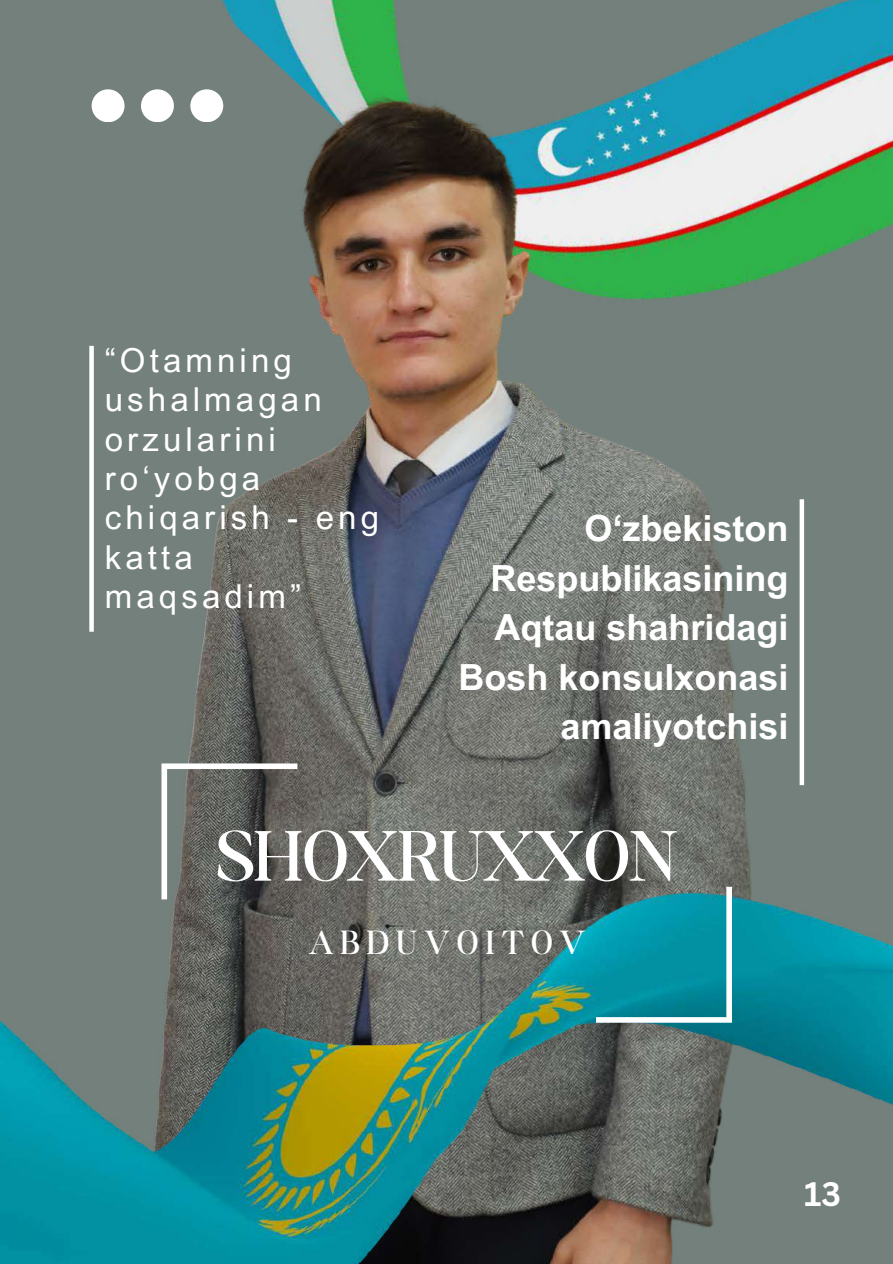
<style>
.page{position:relative;width:893px;height:1264px;background:#fff}
.page>*{position:absolute;margin:0;border:0;box-sizing:border-box;transform-origin:0 0}
.t1{font:300 76.5px "Boston Angel";color:#fff}
.t2{font:700 36px/49.5px "Arial MT Pro";color:#fff;text-align:right}
.t3{font:300 36px "Boston Angel";letter-spacing:.2em;color:#fff}
.t4{font:33px/39.3px "Arial MT Pro";letter-spacing:.125em;color:#fff}
.t5{font:700 33px "Canva Sans";color:#fff}
</style>
<div class="page">
<img style="left:0;top:0;width:892px;height:893px">
<img style="left:0;top:893px;width:892px;height:370px">
<svg style="left:92px;top:89px;width:131px;height:33px"></svg>
<svg style="left:161px;top:763px;width:136px;height:136px;background:#696a67"></svg>
<svg style="left:596px;top:886px;width:136px;height:136px;background:#1993a1"></svg>
<div style="left:89px;top:346px;width:5px;height:285px;background:#fff"></div>
<div style="left:799px;top:499px;width:5px;height:286px;background:#fff"></div>
<p class="t4" style="left:105px;top:344px;width:276px">“Otamning ushalmagan orzularini ro‘yobga chiqarish - eng katta maqsadim”</p>
<p class="t2" style="left:458px;top:508px;width:332px">O‘zbekiston<br>Respublikasining<br>Aqtau shahridagi<br>Bosh konsulxonasi amaliyotchisi</p>
<h1 class="t1" style="left:216px;top:810px;width:462px">SHOXRUXXON</h1>
<p class="t3" style="left:309px;top:920px;width:277px">ABDUVOITOV</p>
<p class="t5" style="left:804px;top:1170px;width:38px">13</p>
</div>
